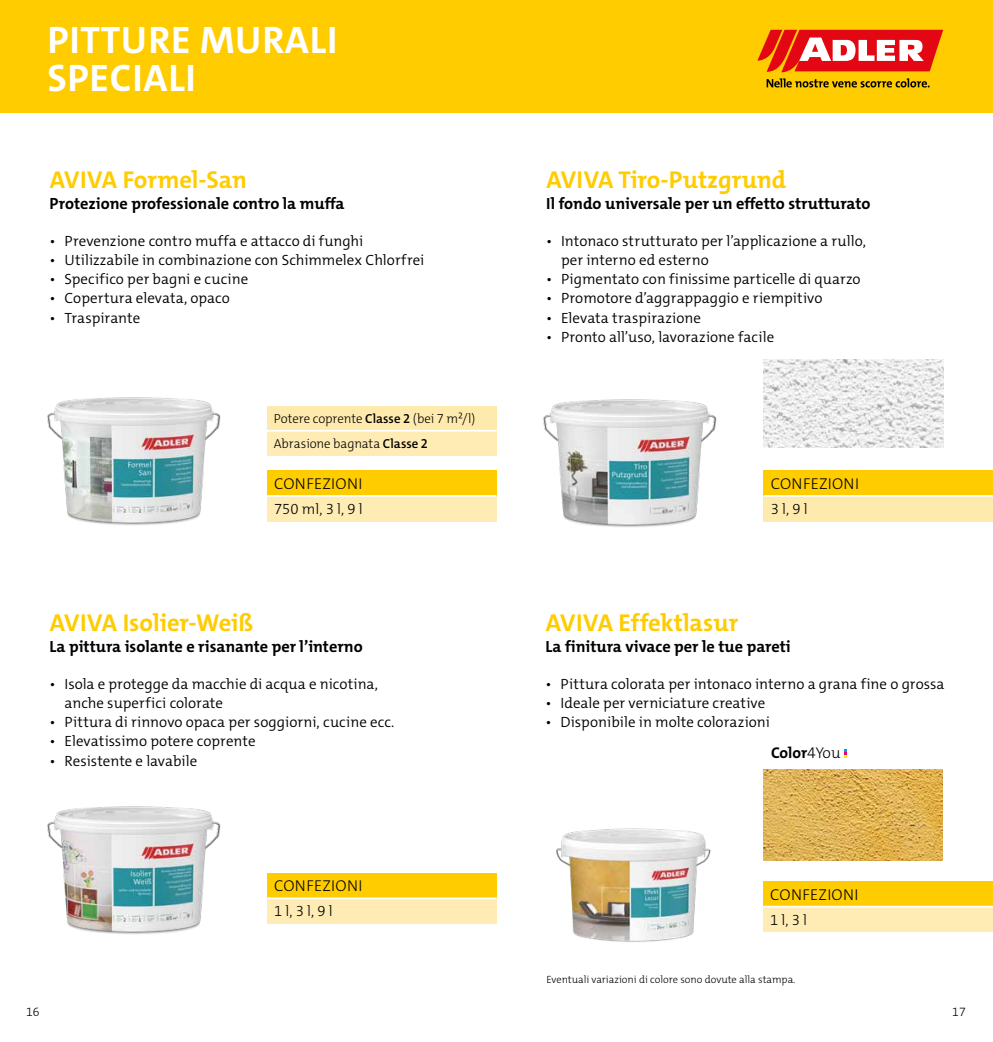
<style>
.page{position:relative;width:993px;height:1042px;background:#fff}
.page>*{position:absolute;margin:0;border:0;box-sizing:border-box;transform-origin:0 0}
.t1{font:700 38.5px/38px "The Mix C4 s";letter-spacing:.02em;color:#fff}
.t2{font:700 24.5px "The Mix C4 s";color:#fc0}
.t3{font:700 16.28px "The Mix C4 s";color:#000}
.t4{font:300 15.75px "The Mix C4 s";letter-spacing:.02em;color:#000}
.t5{font:700 15.58px "The Mix C4 s";color:#000}
.t6{font:300 14.88px/19.2px "The Mix C4 s";color:#000}
.t7{font:300 14.88px "The Mix C4 s";color:#000}
.t8{font:300 13.12px/25.7px "The Mix C4 s";letter-spacing:-.005em;color:#000}
.t9{font:300 12.25px "The Mix C4 s";color:#000}
.t10{font:300 10.5px "The Mix C4 s";color:#000}
.s1{font-weight:600}
.s2{font-weight:300}
</style>
<div class="page">
<div style="left:0;top:0;width:992px;height:113px;background:#fc0"></div>
<svg style="left:766px;top:78px;width:163px;height:9px"></svg>
<svg style="left:757px;top:30px;width:185px;height:42px;background:#ec5646"></svg>
<img style="left:763px;top:770px;width:179px;height:91px">
<div style="left:763px;top:881px;width:229px;height:25px;background:#fc0"></div>
<div style="left:763px;top:906px;width:229px;height:25px;background:#feecb4"></div>
<hr style="left:763px;top:906px;width:229px;height:1px;background:#fff">
<img style="left:556px;top:828px;width:155px;height:114px">
<div style="left:763px;top:470px;width:229px;height:26px;background:#fc0"></div>
<div style="left:763px;top:496px;width:229px;height:25px;background:#ffeaad"></div>
<hr style="left:763px;top:495px;width:229px;height:2px;background:#fff">
<img style="left:763px;top:360px;width:180px;height:88px">
<img style="left:543px;top:399px;width:174px;height:128px">
<div style="left:267px;top:470px;width:229px;height:26px;background:#fc0"></div>
<div style="left:267px;top:496px;width:229px;height:25px;background:#feecb4"></div>
<hr style="left:267px;top:495px;width:229px;height:2px;background:#fff">
<img style="left:47px;top:397px;width:174px;height:128px">
<div style="left:267px;top:872px;width:229px;height:26px;background:#fc0"></div>
<div style="left:267px;top:898px;width:229px;height:25px;background:#feecb4"></div>
<hr style="left:267px;top:897px;width:229px;height:2px;background:#fff">
<img style="left:47px;top:806px;width:174px;height:128px">
<div style="left:267px;top:406px;width:229px;height:25px;background:#ffeaad"></div>
<div style="left:267px;top:431px;width:229px;height:24px;background:#feecb4"></div>
<hr style="left:267px;top:430px;width:229px;height:2px;background:#fff">
<svg style="left:844px;top:749px;width:2px;height:8px"></svg>
<h1 class="t1" style="left:47px;top:21px;width:291px">PITTURE MURALI<br>SPECIALI</h1>
<h2 class="t2" style="left:50px;top:164px;width:198px">AVIVA Formel-San</h2>
<p class="t3" style="left:50px;top:193px;width:296px">Protezione professionale contro la muffa</p>
<p class="t6" style="left:50px;top:231px;width:315px">• Prevenzione contro muffa e attacco di funghi</p>
<p class="t6" style="left:50px;top:250px;width:376px">• Utilizzabile in combinazione con Schimmelex Chlorfrei</p>
<p class="t6" style="left:50px;top:270px;width:200px">• Specifico per bagni e cucine</p>
<p class="t6" style="left:50px;top:289px;width:182px">• Copertura elevata, opaco</p>
<p class="t6" style="left:50px;top:308px;width:92px">• Traspirante</p>
<p class="t8" style="left:274px;top:405px;width:203px">Potere coprente <span class="s1">Classe 2</span> (bei 7 m²/l)<br>Abrasione bagnata <span class="s1">Classe 2</span></p>
<p class="t4" style="left:274px;top:473px;width:90px">CONFEZIONI</p>
<p class="t7" style="left:274px;top:499px;width:90px">750 ml, 3 l, 9 l</p>
<h2 class="t2" style="left:50px;top:607px;width:205px">AVIVA Isolier-Weiß</h2>
<p class="t3" style="left:50px;top:636px;width:314px">La pittura isolante e risanante per l’interno</p>
<p class="t6" style="left:64px;top:674px;width:315px;text-indent:-15px">• Isola e protegge da macchie di acqua e nicotina, anche superfici colorate</p>
<p class="t6" style="left:50px;top:712px;width:346px">• Pittura di rinnovo opaca per soggiorni, cucine ecc.</p>
<p class="t6" style="left:50px;top:732px;width:207px">• Elevatissimo potere coprente</p>
<p class="t6" style="left:50px;top:751px;width:149px">• Resistente e lavabile</p>
<p class="t4" style="left:274px;top:876px;width:90px">CONFEZIONI</p>
<p class="t7" style="left:274px;top:902px;width:60px">1 l, 3 l, 9 l</p>
<h2 class="t2" style="left:546px;top:164px;width:241px">AVIVA Tiro-Putzgrund</h2>
<p class="t3" style="left:546px;top:193px;width:326px">Il fondo universale per un effetto strutturato</p>
<p class="t6" style="left:561px;top:231px;width:306px;text-indent:-15px">• Intonaco strutturato per l’applicazione a rullo, per interno ed esterno</p>
<p class="t6" style="left:546px;top:270px;width:316px">• Pigmentato con finissime particelle di quarzo</p>
<p class="t6" style="left:546px;top:289px;width:278px">• Promotore d’aggrappaggio e riempitivo</p>
<p class="t6" style="left:546px;top:308px;width:156px">• Elevata traspirazione</p>
<p class="t6" style="left:546px;top:327px;width:229px">• Pronto all’uso, lavorazione facile</p>
<p class="t4" style="left:770px;top:473px;width:90px">CONFEZIONI</p>
<p class="t7" style="left:770px;top:499px;width:39px">3 l, 9 l</p>
<h2 class="t2" style="left:545px;top:607px;width:194px">AVIVA Effektlasur</h2>
<p class="t3" style="left:545px;top:636px;width:246px">La finitura vivace per le tue pareti</p>
<p class="t6" style="left:545px;top:674px;width:400px">• Pittura colorata per intonaco interno a grana fine o grossa</p>
<p class="t6" style="left:545px;top:693px;width:221px">• Ideale per verniciature creative</p>
<p class="t6" style="left:545px;top:712px;width:226px">• Disponibile in molte colorazioni</p>
<p class="t5" style="left:770px;top:743px;width:71px">Color<span class="s2">4You</span></p>
<p class="t4" style="left:770px;top:884px;width:90px">CONFEZIONI</p>
<p class="t7" style="left:770px;top:910px;width:39px">1 l, 3 l</p>
<p class="t10" style="left:546px;top:973px;width:250px">Eventuali variazioni di colore sono dovute alla stampa.</p>
<p class="t9" style="left:26px;top:1004px;width:15px">16</p>
<p class="t9" style="left:951px;top:1004px;width:15px">17</p>
</div>
